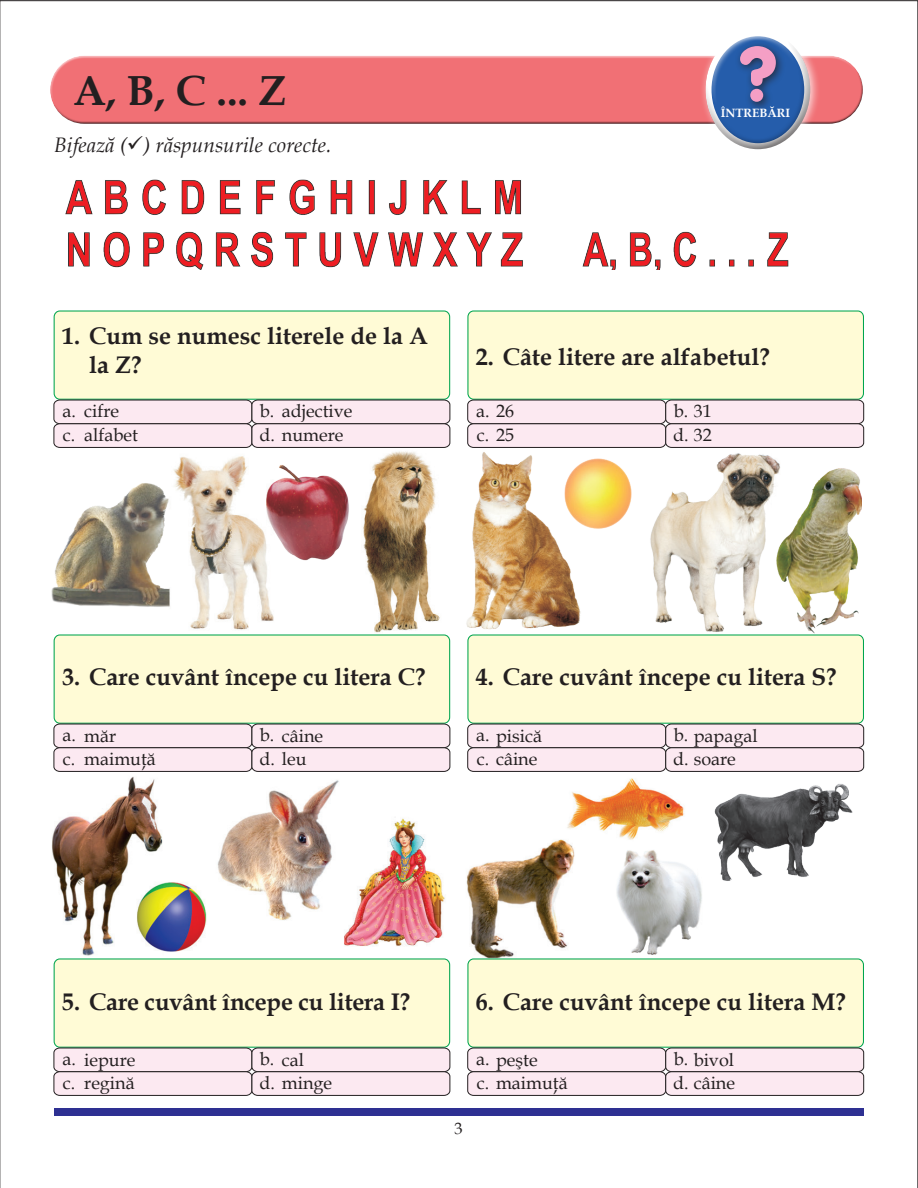
<style>
.page{position:relative;width:918px;height:1188px;background:#fff}
.page>*{position:absolute;margin:0;border:0;box-sizing:border-box;transform-origin:0 0}
.t1{font:79.5px "VAG Round";color:#f49fc5}
.titlu_lectie{font:700 42px "Book Antiqua";color:#231f20}
.intrebare{font:700 24px/28.8px "Book Antiqua";color:#231f20}
.t2{font:italic 21px "Book Antiqua";color:#231f20}
.t3{font:18px/23.7px "Book Antiqua";color:#231f20}
.t4{font:16.5px "Book Antiqua";color:#231f20}
.t5{font:700 12px "Book Antiqua";color:#fff}
</style>
<div class="page">
<img style="left:51px;top:451px;width:810px;height:507px">
<div style="left:54px;top:1108px;width:810px;height:8px;background:#2e3092"></div>
<div style="left:49px;top:56px;width:812px;height:50px;background:#fff;opacity:.75"></div>
<div style="left:51px;top:66px;width:814px;height:60px;background:#231f20;opacity:.75"></div>
<div style="left:699px;top:23px;width:121px;height:134px;background:#fff;opacity:.75"></div>
<div style="left:704px;top:29px;width:108px;height:78px;background:#fff"></div>
<div style="left:704px;top:40px;width:108px;height:112px;background:#231f20;opacity:.75"></div>
<div style="left:735px;top:40px;width:51px;height:72px;background:#231f20;opacity:.75"></div>
<div style="left:54px;top:311px;width:396px;height:88px;background:#fffbd6;border-radius:6px"></div>
<div style="left:54px;top:310px;width:396px;height:90px;border:1px solid #00a54f;border-radius:6px"></div>
<svg style="left:53px;top:399px;width:397px;height:49px;background:#eadae0"></svg>
<div style="left:468px;top:311px;width:395px;height:88px;background:#fffbd6;border-radius:6px"></div>
<div style="left:467px;top:310px;width:397px;height:90px;border:1px solid #00a54f;border-radius:6px"></div>
<svg style="left:467px;top:399px;width:397px;height:49px;background:#eadae0"></svg>
<div style="left:54px;top:635px;width:396px;height:88px;background:#fffbd6;border-radius:6px"></div>
<div style="left:54px;top:634px;width:396px;height:90px;border:1px solid #00a54f;border-radius:6px"></div>
<svg style="left:53px;top:723px;width:397px;height:49px;background:#eadae0"></svg>
<div style="left:468px;top:635px;width:395px;height:88px;background:#fffbd6;border-radius:6px"></div>
<div style="left:467px;top:634px;width:397px;height:90px;border:1px solid #00a54f;border-radius:6px"></div>
<svg style="left:467px;top:723px;width:397px;height:49px;background:#eadae0"></svg>
<div style="left:54px;top:959px;width:396px;height:88px;background:#fffbd6;border-radius:6px"></div>
<div style="left:54px;top:958px;width:396px;height:90px;border:1px solid #00a54f;border-radius:6px"></div>
<svg style="left:53px;top:1047px;width:397px;height:49px;background:#eadae1"></svg>
<div style="left:468px;top:959px;width:395px;height:88px;background:#fffbd6;border-radius:6px"></div>
<div style="left:467px;top:958px;width:397px;height:90px;border:1px solid #00a54f;border-radius:6px"></div>
<svg style="left:467px;top:1047px;width:397px;height:49px;background:#eadae0"></svg>
<img style="left:65px;top:178px;width:853px;height:91px">
<p class="titlu_lectie" style="left:73px;top:62px;width:215px">A, B, C ... Z</p>
<p class="t2" style="left:54px;top:130px;width:279px">Bifează (✓) răspunsurile corecte.</p>
<h1 class="t1" style="left:737px;top:29px;width:42px">?</h1>
<p class="t5" style="left:721px;top:105px;width:71px">ÎNTREBĂRI</p>
<p class="intrebare" style="left:89px;top:321px;width:340px;text-indent:-27px">1. Cum se numesc literele de la A la Z?</p>
<p class="t3" style="left:62px;top:399px;width:15px">a. c.</p>
<p class="t3" style="left:260px;top:399px;width:94px">b. adjective</p>
<p class="t3" style="left:84px;top:399px;width:36px">cifre</p>
<p class="t3" style="left:84px;top:422px;width:55px">alfabet</p>
<p class="t3" style="left:259px;top:422px;width:86px">d. numere</p>
<p class="intrebare" style="left:476px;top:342px;width:296px">2. Câte litere are alfabetul?</p>
<p class="t3" style="left:476px;top:399px;width:39px">a. 26</p>
<p class="t3" style="left:477px;top:422px;width:39px">c. 25</p>
<p class="t3" style="left:674px;top:399px;width:39px">b. 31</p>
<p class="t3" style="left:673px;top:422px;width:40px">d. 32</p>
<p class="intrebare" style="left:62px;top:663px;width:365px">3. Care cuvânt începe cu litera C?</p>
<p class="t3" style="left:62px;top:723px;width:15px">a. c.</p>
<p class="t3" style="left:260px;top:723px;width:65px">b. câine</p>
<p class="t3" style="left:84px;top:723px;width:34px">măr</p>
<p class="t3" style="left:259px;top:747px;width:49px">d. leu</p>
<p class="t3" style="left:84px;top:747px;width:73px">maimuţă</p>
<p class="intrebare" style="left:476px;top:663px;width:362px">4. Care cuvânt începe cu litera S?</p>
<p class="t3" style="left:476px;top:723px;width:67px">a. pisică</p>
<p class="t3" style="left:477px;top:747px;width:62px">c. câine</p>
<p class="t3" style="left:674px;top:723px;width:85px">b. papagal</p>
<p class="t3" style="left:673px;top:747px;width:64px">d. soare</p>
<p class="intrebare" style="left:62px;top:988px;width:350px">5. Care cuvânt începe cu litera I?</p>
<p class="t3" style="left:62px;top:1047px;width:15px">a. c.</p>
<p class="t3" style="left:260px;top:1048px;width:46px">b. cal</p>
<p class="t3" style="left:84px;top:1048px;width:53px">iepure</p>
<p class="t3" style="left:259px;top:1071px;width:74px">d. minge</p>
<p class="t3" style="left:84px;top:1071px;width:52px">regină</p>
<p class="t4" style="left:454px;top:1117px;width:10px">3</p>
<p class="intrebare" style="left:476px;top:988px;width:372px">6. Care cuvânt începe cu litera M?</p>
<p class="t3" style="left:476px;top:1048px;width:63px">a. peşte</p>
<p class="t3" style="left:477px;top:1071px;width:93px">c. maimuţă</p>
<p class="t3" style="left:674px;top:1048px;width:62px">b. bivol</p>
<p class="t3" style="left:673px;top:1071px;width:63px">d. câine</p>
</div>
